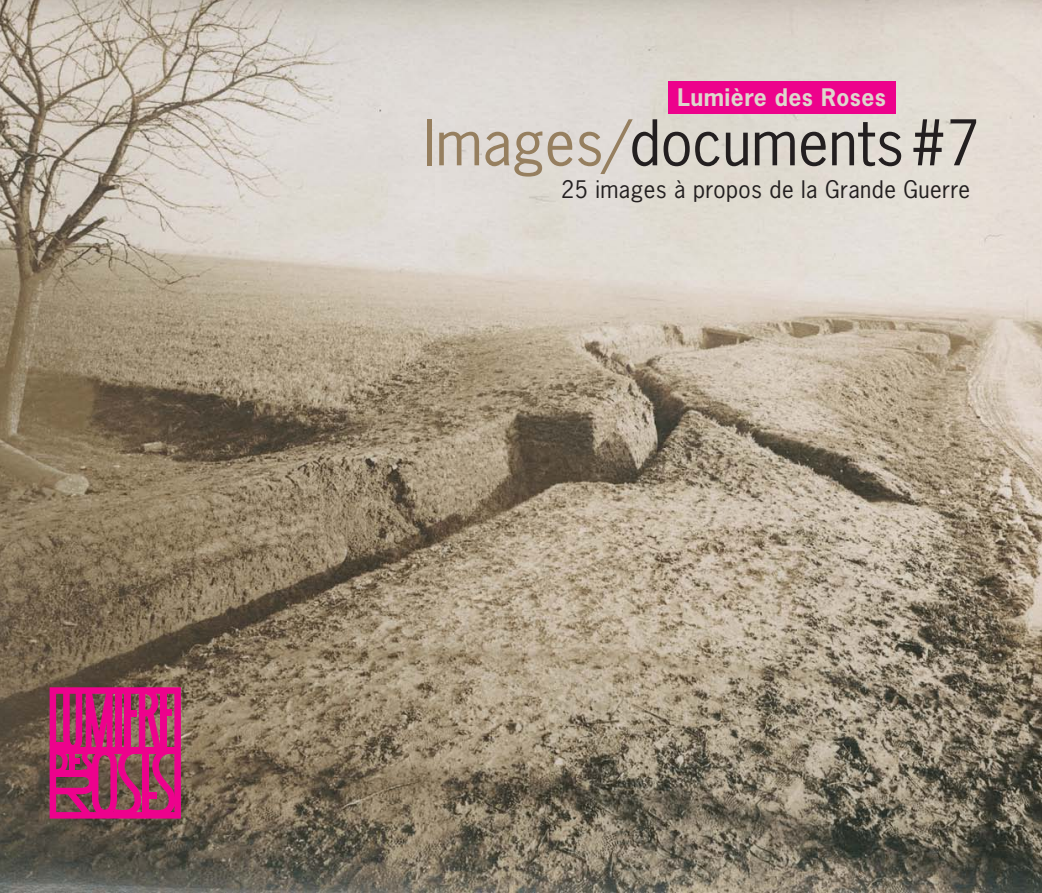
<style>
.page{position:relative;width:1042px;height:893px;background:#fff}
.page>*{position:absolute;margin:0;border:0;box-sizing:border-box;transform-origin:0 0}
.t1{font:59.15px "News Gothic";color:#231f20}
.t2{font:22.75px "News Gothic";letter-spacing:.02em;color:#231f20}
.t3{font:700 22.75px "News Gothic";letter-spacing:.02em;color:#ded7cd}
.s1{color:#967f5f}
</style>
<div class="page">
<img style="left:0;top:0;width:1042px;height:893px">
<div style="left:668px;top:81px;width:227px;height:33px;background:#ed028c"></div>
<svg style="left:50px;top:687px;width:131px;height:132px;background:#bd2473"></svg>
<p class="t3" style="left:677px;top:83px;width:210px">Lumière des Roses</p>
<p class="t1" style="left:423px;top:105px;width:557px"><span class="s1">Images/</span>documents#7</p>
<p class="t2" style="left:561px;top:174px;width:410px">25 images à propos de la Grande Guerre</p>
</div>
